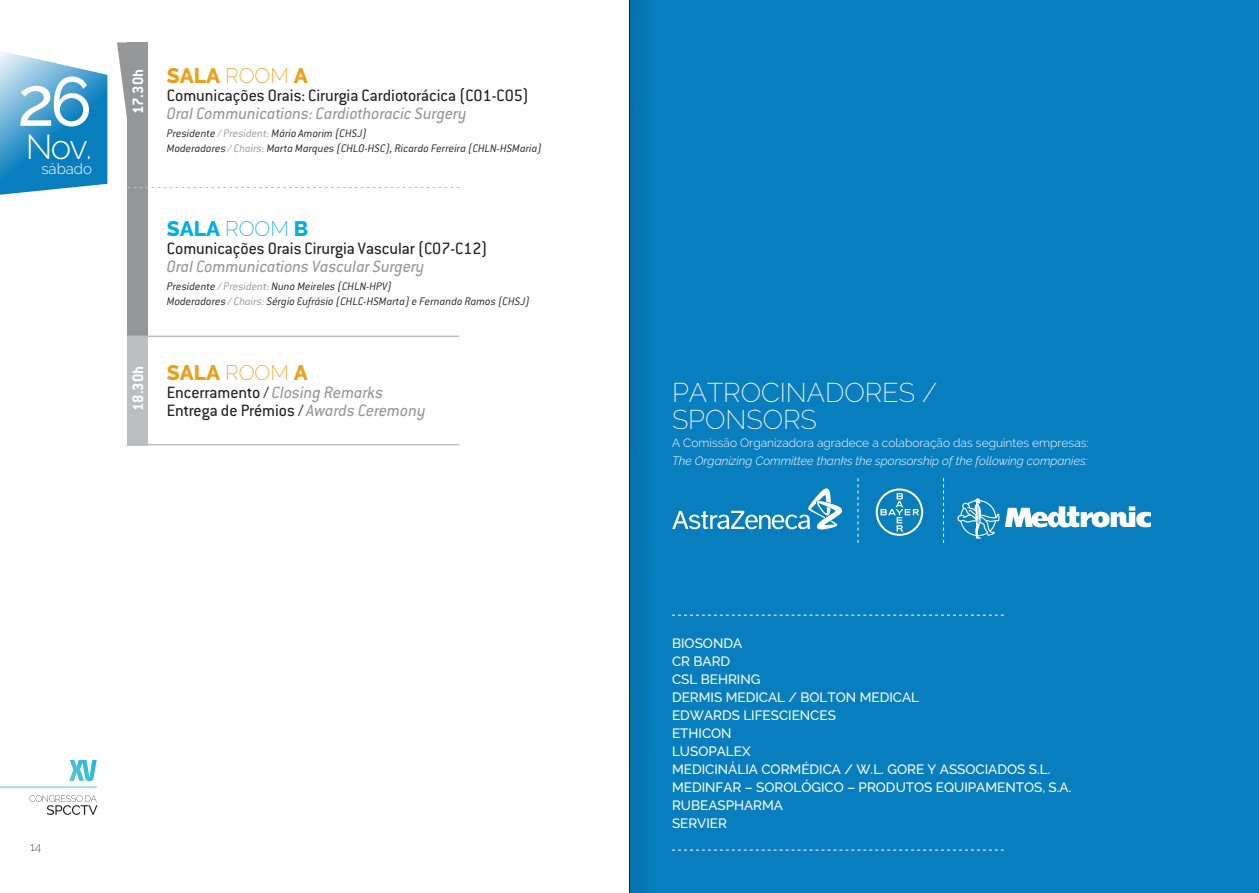
<style>
.page{position:relative;width:1259px;height:893px;background:#fff}
.page>*{position:absolute;margin:0;border:0;box-sizing:border-box;transform-origin:0 0}
.t1{font:500 69px "Raleway";color:#fff}
.t2{font:300 34.5px "Raleway";color:#fff}
.t3{font:200 27px/27px "Raleway";color:#fff}
.t4{font:800 21px "Raleway";color:#ee9e18}
.t5{font:800 21px "Raleway";color:#00aeef}
.t6{font:18px/18px "Conduit ITC Std";color:#231f20}
.t7{font:italic 18px "Conduit ITC Std";color:#949698}
.t8{font:700 16.5px "Conduit ITC Std";color:#fff}
.t9{font:300 15px "Raleway";color:#fff}
.t10{font:500 13.5px/18px "Raleway";color:#fff}
.t11{font:italic 300 12px/15px "Conduit ITC Std";color:#231f20}
.t12{font:italic 300 12px "Raleway";color:#fff}
.t13{font:300 12px "Raleway";color:#fff}
.t14{font:200 12px "Raleway";color:#231f20}
.s1{font-weight:200}
.s2{color:#949698}
.s3{font-style:italic;color:#949698}
</style>
<div class="page">
<hr style="left:0;top:787px;width:97px;height:1px;background:#56c5d0">
<svg style="left:30px;top:795px;width:67px;height:20px"></svg>
<svg style="left:70px;top:760px;width:27px;height:21px"></svg>
<svg style="left:0;top:52px;width:107px;height:143px;background:#4fa3d0"></svg>
<svg style="left:117px;top:43px;width:11px;height:81px"></svg>
<div style="left:128px;top:43px;width:20px;height:356px;background:#949698"></div>
<div style="left:128px;top:336px;width:20px;height:109px;background:#bcbec0"></div>
<svg style="left:128px;top:187px;width:331px;height:1px"></svg>
<hr style="left:128px;top:336px;width:331px;height:1px;background:#bcbec0">
<hr style="left:128px;top:444px;width:331px;height:1px;background:#bcbec0">
<div style="left:629px;top:0;width:630px;height:893px;background:#097ebe"></div>
<svg style="left:672px;top:850px;width:331px;height:1px"></svg>
<svg style="left:875px;top:488px;width:48px;height:48px"></svg>
<svg style="left:957px;top:498px;width:42px;height:41px"></svg>
<svg style="left:1005px;top:506px;width:146px;height:21px"></svg>
<svg style="left:672px;top:488px;width:170px;height:42px"></svg>
<svg style="left:672px;top:615px;width:331px;height:1px"></svg>
<svg style="left:857px;top:478px;width:1px;height:65px"></svg>
<svg style="left:943px;top:478px;width:1px;height:65px"></svg>
<div style="left:629px;top:0;width:26px;height:893px;background:#0877b5"></div>
<hr style="left:629px;top:0;width:1px;height:893px;background:#231f20">
<h1 class="t1" style="left:17px;top:62px;width:76px">26</h1>
<h2 class="t2" style="left:26px;top:127px;width:68px">Nov.</h2>
<p class="t9" style="left:41px;top:160px;width:52px">sábado</p>
<h3 class="t8" style="left:128px;top:114px;width:47px;rotate:-90deg">17.30h</h3>
<h3 class="t4" style="left:167px;top:64px;width:142px">SALA <span class="s1">ROOM</span> A</h3>
<h3 class="t6" style="left:167px;top:86px;width:363px">Comunicações Orais: Cirurgia Cardiotorácica (CO1-CO5)</h3>
<h3 class="t7" style="left:167px;top:103px;width:301px">Oral Communications: Cardiothoracic Surgery</h3>
<p class="t11" style="left:167px;top:126px;width:376px">Presidente <span class="s2">/ President:</span> Mário Amorim (CHSJ)<br>Moderadores <span class="s2">/ Chairs:</span> Marta Marques (CHLO-HSC), Ricardo Ferreira (CHLN-HSMaria)</p>
<h3 class="t8" style="left:128px;top:411px;width:47px;rotate:-90deg">18.30h</h3>
<h3 class="t5" style="left:167px;top:217px;width:143px">SALA <span class="s1">ROOM</span> B</h3>
<h3 class="t6" style="left:167px;top:239px;width:322px">Comunicações Orais Cirurgia Vascular (CO7-C12)</h3>
<h3 class="t7" style="left:167px;top:256px;width:259px">Oral Communications Vascular Surgery</h3>
<p class="t11" style="left:167px;top:279px;width:364px">Presidente <span class="s2">/ President:</span> Nuno Meireles (CHLN-HPV)<br>Moderadores <span class="s2">/ Chairs:</span> Sérgio Eufrásio (CHLC-HSMarta) e Fernando Ramos (CHSJ)</p>
<h3 class="t4" style="left:167px;top:361px;width:142px">SALA <span class="s1">ROOM</span> A</h3>
<h3 class="t6" style="left:167px;top:383px;width:260px">Encerramento / <span class="s3">Closing Remarks<br></span>Entrega de Prémios / <span class="s3">Awards Ceremony</span></h3>
<p class="t14" style="left:30px;top:840px;width:12px">14</p>
<h3 class="t3" style="left:672px;top:379px;width:266px">PATROCINADORES /<br>SPONSORS</h3>
<p class="t13" style="left:672px;top:436px;width:418px">A Comissão Organizadora agradece a colaboração das seguintes empresas:</p>
<p class="t12" style="left:672px;top:454px;width:417px">The Organizing Committee thanks the sponsorship of the following companies:</p>
<p class="t10" style="left:672px;top:634px;width:401px">BIOSONDA<br>CR BARD<br>CSL BEHRING<br>DERMIS MEDICAL / BOLTON MEDICAL<br>EDWARDS LIFESCIENCES<br>ETHICON<br>LUSOPALEX<br>MEDICINÁLIA CORMÉDICA / W.L. GORE Y ASSOCIADOS S.L.<br>MEDINFAR – SOROLÓGICO – PRODUTOS EQUIPAMENTOS, S.A.<br>RUBEASPHARMA<br>SERVIER</p>
</div>
